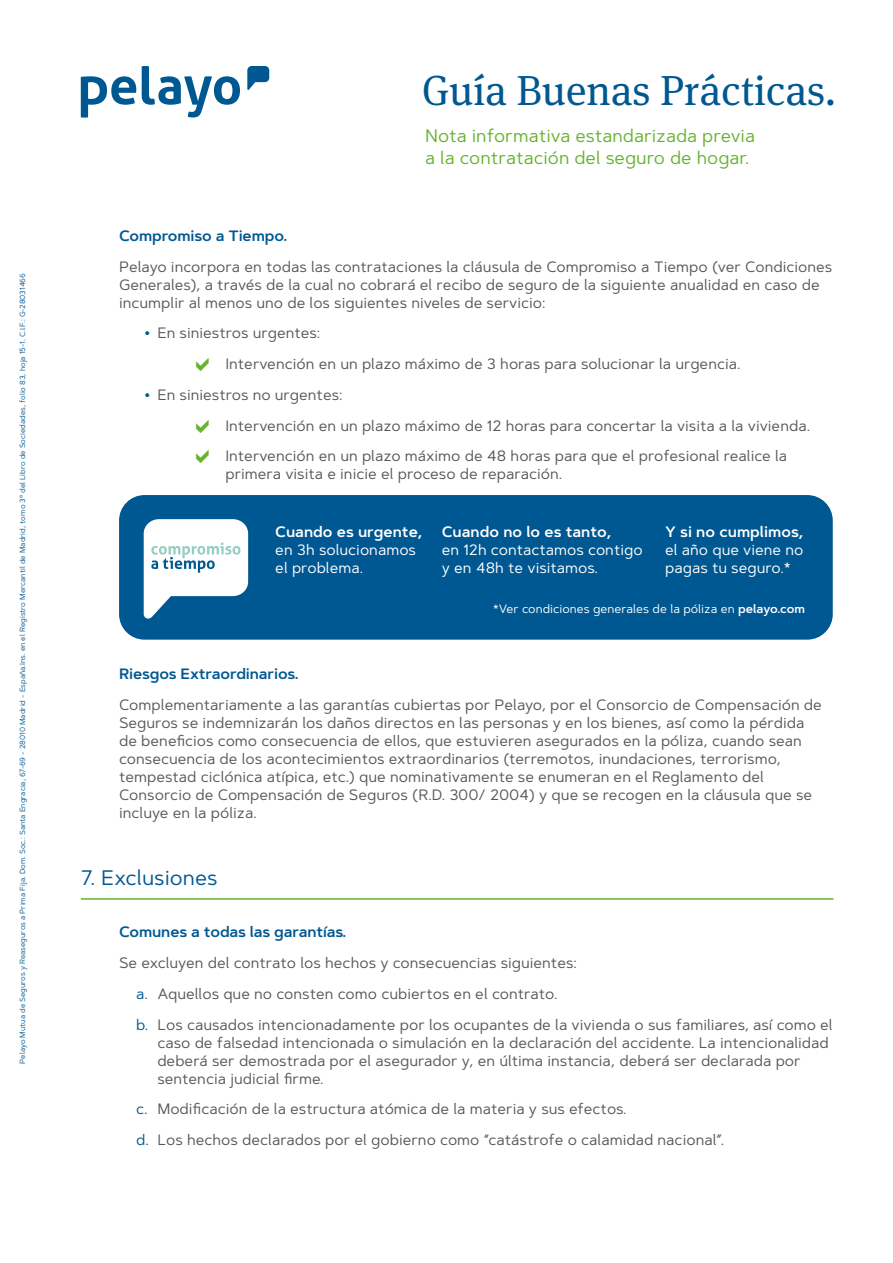
<style>
.page{position:relative;width:893px;height:1263px;background:#fff}
.page>*{position:absolute;margin:0;border:0;box-sizing:border-box;transform-origin:0 0}
.t1{font:42px "Meta Serif Pro";color:#005892}
.Cabecera_-_14pt{font:21px "Artegra Sans";color:#005892}
.t2{font:18px/21.6px "Artegra Sans";color:#65b32e}
.Texto_Cuerpo_-10pt{font:15px/18px "Artegra Sans";color:#575756}
.t3{font:15px/18px "Artegra Sans";color:#fff}
.Cabecera_Párrafo_-_1{font:600 15px "Artegra Sans";letter-spacing:-.01em;color:#005892}
.t4{font:12px "Artegra Sans";color:#fff}
.t5{font:7.5px "Artegra Sans";color:#005892}
.s1{font-weight:600;color:#005892}
.s2{font-weight:600}
.s3{color:#005892}
</style>
<div class="page">
<svg style="left:81px;top:76px;width:55px;height:42px"></svg>
<svg style="left:142px;top:66px;width:98px;height:51px"></svg>
<svg style="left:247px;top:66px;width:22px;height:24px"></svg>
<hr style="left:81px;top:898px;width:752px;height:2px;background:#65b32e">
<div style="left:119px;top:495px;width:714px;height:145px;background:#005892;border-radius:25px"></div>
<svg style="left:144px;top:519px;width:104px;height:100px"></svg>
<p class="t5" style="left:17px;top:1063px;width:792px;rotate:-90deg">Pelayo Mutua de Seguros y Reaseguros a Prima Fija. Dom. Soc.: Santa Engracia, 67-69 - 28010 Madrid - España.Ins. en el Registro Mercantil de Madrid, tomo 3º del Libro de Sociedades, folio 83, hoja 15-1. C.I.F.: G-28031466</p>
<h1 class="t1" style="left:422px;top:59px;width:416px">Guía Buenas Prácticas.</h1>
<p class="t2" style="left:425px;top:125px;width:331px">Nota informativa estandarizada previa a la contratación del seguro de hogar.</p>
<p class="Cabecera_Párrafo_-_1" style="left:119px;top:225px;width:170px">Compromiso a Tiempo.</p>
<p class="Texto_Cuerpo_-10pt" style="left:119px;top:257px;width:715px">Pelayo incorpora en todas las contrataciones la cláusula de Compromiso a Tiempo (ver Condiciones<br>Generales), a través de la cual no cobrará el recibo de seguro de la siguiente anualidad en caso de incumplir al menos uno de los siguientes niveles de servicio:</p>
<p class="Texto_Cuerpo_-10pt" style="left:145px;top:324px;width:177px"><span class="s1">•</span> En siniestros urgentes:</p>
<p class="Texto_Cuerpo_-10pt" style="left:225px;top:354px;width:517px">Intervención en un plazo máximo de 3 horas para solucionar la urgencia.</p>
<p class="Texto_Cuerpo_-10pt" style="left:145px;top:385px;width:199px"><span class="s1">•</span> En siniestros no urgentes:</p>
<p class="Texto_Cuerpo_-10pt" style="left:225px;top:416px;width:586px">Intervención en un plazo máximo de 12 horas para concertar la visita a la vivienda.</p>
<p class="Texto_Cuerpo_-10pt" style="left:225px;top:447px;width:563px">Intervención en un plazo máximo de 48 horas para que el profesional realice la primera visita e inicie el proceso de reparación.</p>
<p class="t3" style="left:275px;top:522px;width:149px"><span class="s2">Cuando es urgente, </span>en 3h solucionamos el problema.</p>
<p class="t3" style="left:442px;top:522px;width:202px"><span class="s2">Cuando no lo es tanto,<br></span>en 12h contactamos contigo y en 48h te visitamos.</p>
<p class="t3" style="left:665px;top:522px;width:140px;text-align:justify"><span class="s2">Y si no cumplimos, </span>el año que viene no pagas tu seguro.*</p>
<p class="t4" style="left:493px;top:600px;width:313px">*Ver condiciones generales de la póliza en <span class="s2">pelayo.com</span></p>
<p class="Cabecera_Párrafo_-_1" style="left:119px;top:663px;width:181px">Riesgos Extraordinarios.</p>
<p class="Texto_Cuerpo_-10pt" style="left:119px;top:695px;width:704px">Complementariamente a las garantías cubiertas por Pelayo, por el Consorcio de Compensación de Seguros se indemnizarán los daños directos en las personas y en los bienes, así como la pérdida de beneficios como consecuencia de ellos, que estuvieren asegurados en la póliza, cuando sean consecuencia de los acontecimientos extraordinarios (terremotos, inundaciones, terrorismo, tempestad ciclónica atípica, etc.) que nominativamente se enumeran en el Reglamento del Consorcio de Compensación de Seguros (R.D. 300/ 2004) y que se recogen en la cláusula que se incluye en la póliza.</p>
<p class="Cabecera_-_14pt" style="left:81px;top:863px;width:138px">7. Exclusiones</p>
<p class="Cabecera_Párrafo_-_1" style="left:119px;top:921px;width:229px">Comunes a todas las garantías.</p>
<p class="Texto_Cuerpo_-10pt" style="left:119px;top:954px;width:459px">Se excluyen del contrato los hechos y consecuencias siguientes:</p>
<p class="Texto_Cuerpo_-10pt" style="left:136px;top:984px;width:423px"><span class="s3">a.</span> Aquellos que no consten como cubiertos en el contrato.</p>
<p class="Texto_Cuerpo_-10pt" style="left:157px;top:1015px;width:677px;text-indent:-21px"><span class="s3">b.</span> Los causados intencionadamente por los ocupantes de la vivienda o sus familiares, así como el caso de falsedad intencionada o simulación en la declaración del accidente. La intencionalidad deberá ser demostrada por el asegurador y, en última instancia, deberá ser declarada por sentencia judicial firme.</p>
<p class="Texto_Cuerpo_-10pt" style="left:136px;top:1100px;width:492px"><span class="s3">c.</span> Modificación de la estructura atómica de la materia y sus efectos.</p>
<p class="Texto_Cuerpo_-10pt" style="left:136px;top:1131px;width:590px"><span class="s3">d.</span> Los hechos declarados por el gobierno como “catástrofe o calamidad nacional”.</p>
</div>
